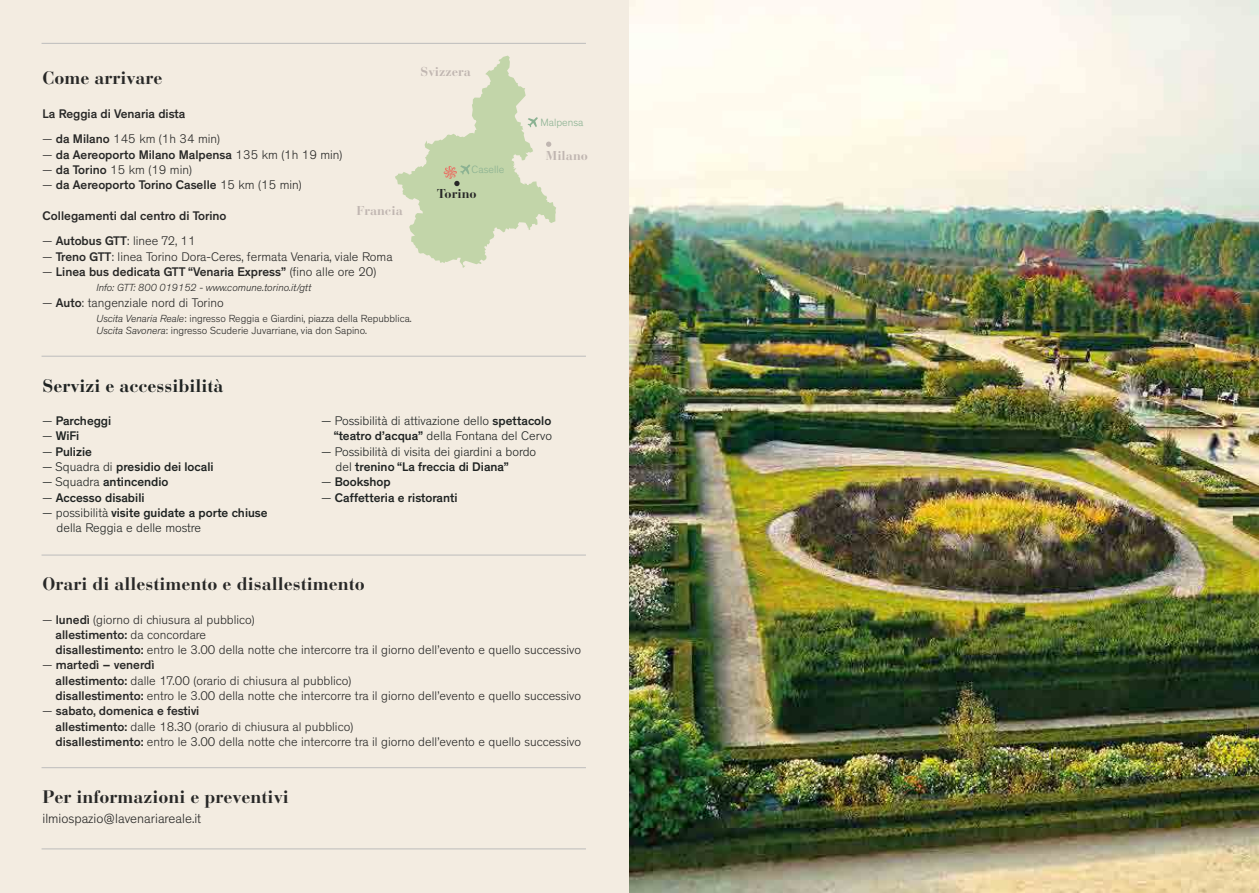
<style>
.page{position:relative;width:1259px;height:893px;background:#f3ece1}
.page>*{position:absolute;margin:0;border:0;box-sizing:border-box;transform-origin:0 0}
.t1{font:700 18px "Bauer Bodoni";color:#282827}
.t2{font:700 18px "Bauer Bodoni";color:#1f2322}
.t3{font:300 13.5px "Theinhardt";color:#282827}
.t4{font:300 12.75px/15.3px "Theinhardt";color:#282827}
.t5{font:300 12.75px/15.3px "Theinhardt";color:#1f2322}
.t6{font:500 12.75px "Theinhardt";color:#282827}
.t7{font:500 12.75px "Theinhardt";color:#1f2322}
.t8{font:700 12.75px "Bauer Bodoni";color:#c0b6b1}
.t9{font:700 12.75px "Bauer Bodoni";color:#282827}
.t10{font:300 10.8px "Theinhardt";color:#8bb292}
.t11{font:300 10.5px/12.6px "Theinhardt";color:#282827}
.t12{font:italic 300 10.5px "Theinhardt";color:#282827}
.s1{font-weight:500}
.s2{font-weight:300}
.s3{font-style:italic}
</style>
<div class="page">
<img style="left:629px;top:0;width:630px;height:893px">
<hr style="left:42px;top:43px;width:544px;height:1px;background:#bcbcbc">
<hr style="left:42px;top:767px;width:544px;height:1px;background:#bcbcbc">
<hr style="left:42px;top:555px;width:544px;height:1px;background:#bcbcbc">
<hr style="left:42px;top:356px;width:544px;height:1px;background:#bcbcbc">
<svg style="left:395px;top:56px;width:161px;height:212px"></svg>
<hr style="left:42px;top:848px;width:544px;height:1px;background:#bcbcbc">
<h1 class="t1" style="left:43px;top:67px;width:122px">Come arrivare</h1>
<p class="t6" style="left:43px;top:106px;width:144px">La Reggia di Venaria dista</p>
<p class="t4" style="left:43px;top:132px;width:179px">— <span class="s1">da Milano</span> 145 km (1h 34 min)</p>
<p class="t6" style="left:43px;top:147px;width:301px"><span class="s2">—</span> da Aereoporto Milano Malpensa <span class="s2">135 km (1h 19 min)</span></p>
<p class="t4" style="left:43px;top:162px;width:151px">— <span class="s1">da Torino</span> 15 km (19 min)</p>
<p class="t6" style="left:43px;top:177px;width:261px"><span class="s2">—</span> da Aereoporto Torino Caselle <span class="s2">15 km (15 min)</span></p>
<p class="t6" style="left:43px;top:208px;width:186px">Collegamenti dal centro di Torino</p>
<p class="t4" style="left:43px;top:234px;width:155px">— <span class="s1">Autobus GTT</span>: linee 72, 11</p>
<p class="t4" style="left:43px;top:249px;width:351px">— <span class="s1">Treno GTT</span>: linea Torino Dora-Ceres, fermata Venaria, viale Roma</p>
<p class="t6" style="left:43px;top:264px;width:335px"><span class="s2">—</span> Linea bus dedicata GTT “Venaria Express” <span class="s2">(fino alle ore 20)</span></p>
<p class="t12" style="left:97px;top:282px;width:216px">Info: GTT: 800 019152 - www.comune.torino.it/gtt</p>
<p class="t4" style="left:43px;top:295px;width:183px">— <span class="s1">Auto</span>: tangenziale nord di Torino</p>
<p class="t11" style="left:97px;top:312px;width:317px"><span class="s3">Uscita Venaria Reale</span>: ingresso Reggia e Giardini, piazza della Repubblica.<br><span class="s3">Uscita Savonera</span>: ingresso Scuderie Juvarriane, via don Sapino.</p>
<p class="t8" style="left:356px;top:203px;width:48px">Francia</p>
<p class="t8" style="left:420px;top:64px;width:52px">Svizzera</p>
<p class="t10" style="left:471px;top:163px;width:34px">Caselle</p>
<p class="t9" style="left:437px;top:186px;width:41px">Torino</p>
<p class="t10" style="left:540px;top:116px;width:44px">Malpensa</p>
<p class="t8" style="left:546px;top:148px;width:43px">Milano</p>
<h1 class="t2" style="left:43px;top:375px;width:183px">Servizi e accessibilità</h1>
<p class="t7" style="left:43px;top:413px;width:70px"><span class="s2">—</span> Parcheggi</p>
<p class="t7" style="left:43px;top:428px;width:38px"><span class="s2">—</span> WiFi</p>
<p class="t7" style="left:43px;top:444px;width:51px"><span class="s2">—</span> Pulizie</p>
<p class="t7" style="left:43px;top:459px;width:173px"><span class="s2">— Squadra di</span> presidio dei locali</p>
<p class="t7" style="left:43px;top:474px;width:127px"><span class="s2">— Squadra</span> antincendio</p>
<p class="t7" style="left:43px;top:490px;width:104px"><span class="s2">—</span> Accesso disabili</p>
<p class="t5" style="left:57px;top:505px;width:213px;text-indent:-14px">— possibilità <span class="s1">visite guidate a porte chiuse </span>della Reggia e delle mostre</p>
<p class="t5" style="left:321px;top:413px;width:232px;text-align:right">— Possibilità di attivazione dello <span class="s1">spettacolo “teatro d’acqua”</span> della Fontana del Cervo</p>
<p class="t5" style="left:335px;top:444px;width:202px;text-indent:-14px">— Possibilità di visita dei giardini a bordo del <span class="s1">trenino “La freccia di Diana”</span></p>
<p class="t7" style="left:321px;top:474px;width:71px"><span class="s2">—</span> Bookshop</p>
<p class="t7" style="left:321px;top:490px;width:137px"><span class="s2">—</span> Caffetteria e ristoranti</p>
<h1 class="t1" style="left:43px;top:573px;width:324px">Orari di allestimento e disallestimento</h1>
<p class="t4" style="left:56px;top:612px;width:527px;text-indent:-13px">— <span class="s1">lunedì</span> (giorno di chiusura al pubblico)<br><span class="s1">allestimento:</span> da concordare<br><span class="s1">disallestimento:</span> entro le 3.00 della notte che intercorre tra il giorno dell’evento e quello successivo</p>
<p class="t4" style="left:56px;top:658px;width:527px;text-indent:-13px">— <span class="s1">martedì – venerdì<br>allestimento:</span> dalle 17.00 (orario di chiusura al pubblico)<br><span class="s1">disallestimento:</span> entro le 3.00 della notte che intercorre tra il giorno dell’evento e quello successivo</p>
<p class="t4" style="left:56px;top:704px;width:527px;text-indent:-13px">— <span class="s1">sabato, domenica e festivi<br>allestimento:</span> dalle 18.30 (orario di chiusura al pubblico)<br><span class="s1">disallestimento:</span> entro le 3.00 della notte che intercorre tra il giorno dell’evento e quello successivo</p>
<h1 class="t1" style="left:43px;top:786px;width:248px">Per informazioni e preventivi</h1>
<p class="t3" style="left:43px;top:810px;width:160px">ilmiospazio@lavenariareale.it</p>
</div>
